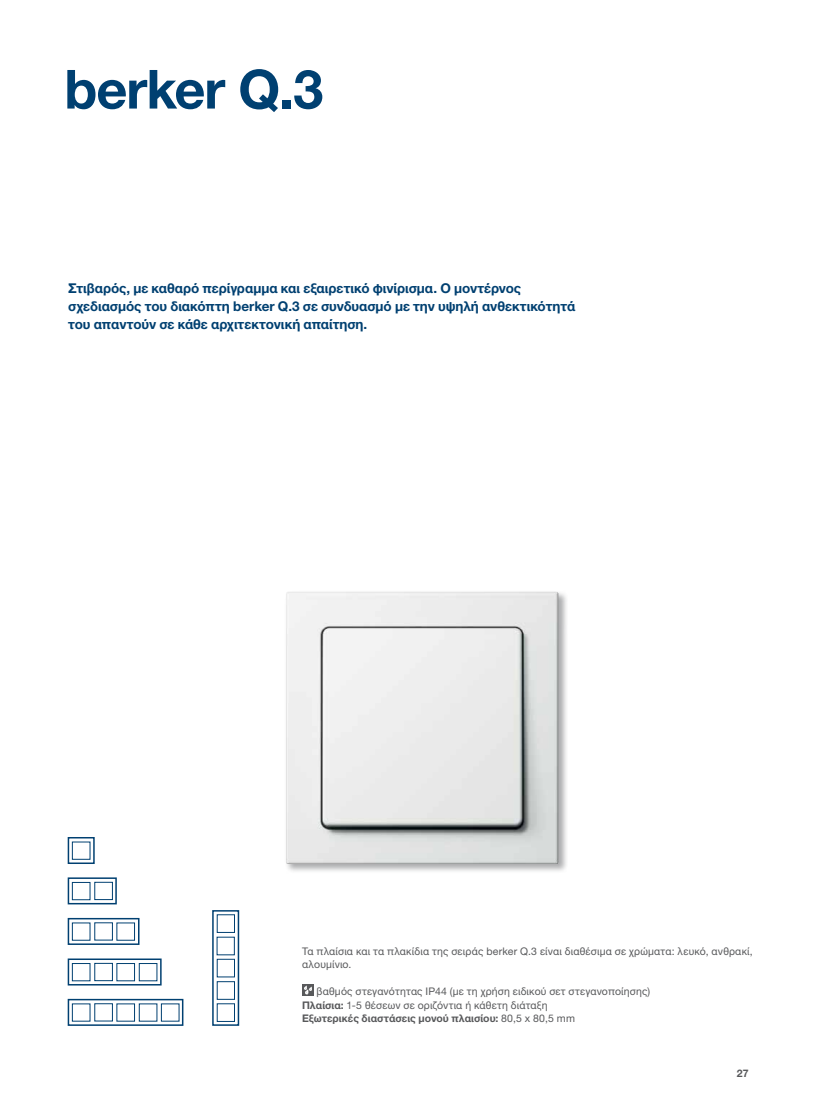
<style>
.page{position:relative;width:821px;height:1093px;background:#fff}
.page>*{position:absolute;margin:0;border:0;box-sizing:border-box;transform-origin:0 0}
.t1{font:700 54px "Helvetica Neue LTW1 G";letter-spacing:-.02em;color:#004071}
.t2{font:700 13.5px/18px "Helvetica Neue LTW1 G";letter-spacing:-.005em;color:#004071}
.t3{font:10.5px/13.5px "Helvetica Neue LTW1 G";letter-spacing:.015em;color:#58595b}
.t4{font:700 10.5px "Helvetica Neue LTW1 G";color:#58595b}
.s1{font-weight:700}
</style>
<div class="page">
<div style="left:302px;top:984px;width:11px;height:11px;background:#58595b"></div>
<svg style="left:304px;top:985px;width:8px;height:9px"></svg>
<div style="left:68px;top:837px;width:27px;height:27px;border:2px solid #004071"></div>
<div style="left:72px;top:882px;width:18px;height:18px;border:1px solid #004071"></div>
<div style="left:68px;top:877px;width:49px;height:27px;border:2px solid #004071"></div>
<div style="left:94px;top:882px;width:19px;height:18px;border:1px solid #004071"></div>
<div style="left:68px;top:918px;width:71px;height:27px;border:2px solid #004071"></div>
<div style="left:72px;top:963px;width:18px;height:18px;border:1px solid #004071"></div>
<div style="left:68px;top:958px;width:94px;height:27px;border:2px solid #004071"></div>
<div style="left:94px;top:963px;width:19px;height:18px;border:1px solid #004071"></div>
<div style="left:116px;top:963px;width:19px;height:18px;border:1px solid #004071"></div>
<div style="left:139px;top:963px;width:18px;height:18px;border:1px solid #004071"></div>
<div style="left:68px;top:999px;width:115px;height:27px;border:2px solid #004071"></div>
<div style="left:217px;top:914px;width:18px;height:19px;border:1px solid #004071"></div>
<div style="left:212px;top:910px;width:27px;height:116px;border:2px solid #004071"></div>
<div style="left:217px;top:937px;width:18px;height:18px;border:1px solid #004071"></div>
<div style="left:217px;top:959px;width:18px;height:18px;border:1px solid #004071"></div>
<div style="left:217px;top:981px;width:18px;height:18px;border:1px solid #004071"></div>
<div style="left:217px;top:1003px;width:18px;height:19px;border:1px solid #004071"></div>
<div style="left:284px;top:590px;width:284px;height:284px;background:#77787b;opacity:.61"></div>
<img style="left:286px;top:591px;width:272px;height:273px">
<h1 class="t1" style="left:64px;top:56px;width:260px">berker Q.3</h1>
<p class="t2" style="left:68px;top:279px;width:509px">Στιβαρός, με καθαρό περίγραμμα και εξαιρετικό φινίρισμα. Ο μοντέρνος σχεδιασμός του διακόπτη berker Q.3 σε συνδυασμό με την υψηλή ανθεκτικότητά του απαντούν σε κάθε αρχιτεκτονική απαίτηση.</p>
<p class="t3" style="left:302px;top:944px;width:452px">Τα πλαίσια και τα πλακίδια της σειράς berker Q.3 είναι διαθέσιμα σε χρώματα: λευκό, ανθρακί, αλουμίνιο.</p>
<p class="t3" style="left:302px;top:984px;width:350px;text-indent:15px">βαθμός στεγανότητας IP44 (με τη χρήση ειδικού σετ στεγανοποίησης)<br><span class="s1">Πλαίσια:</span> 1-5 θέσεων σε οριζόντια ή κάθετη διάταξη<br><span class="s1">Εξωτερικές διαστάσεις μονού πλαισίου:</span> 80,5 x 80,5 mm</p>
<p class="t4" style="left:736px;top:1066px;width:13px">27</p>
</div>
